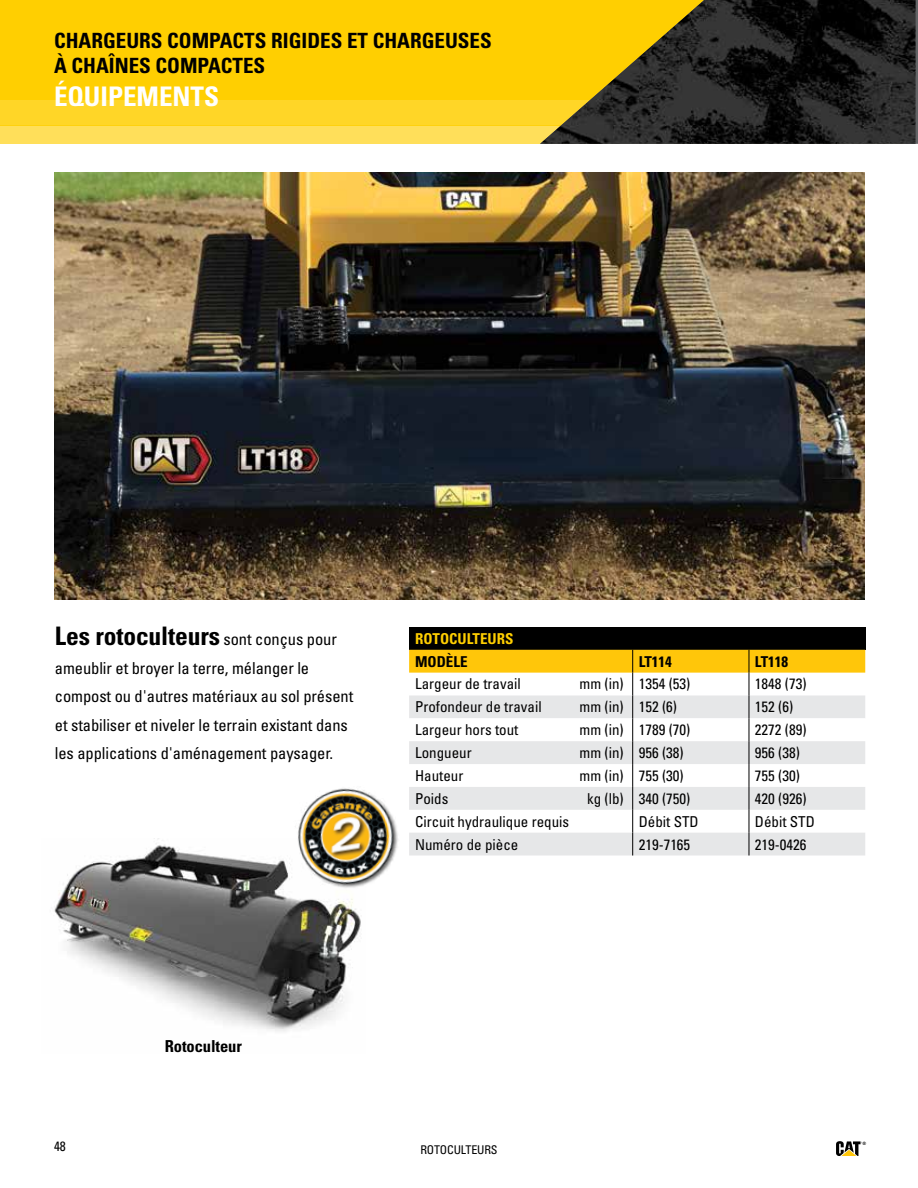
<style>
.page{position:relative;width:918px;height:1188px;background:#fff}
.page>*{position:absolute;margin:0;border:0;box-sizing:border-box;transform-origin:0 0}
.t1{font:700 condensed 27px "Univers LT Std";color:#fff}
.t2{font:700 condensed 25.5px "Univers LT Std";letter-spacing:-.005em;color:#000}
.t3{font:700 condensed 21px/25.2px "Univers LT Std";color:#000}
.t4{font:condensed 16.5px/28.5px "Univers LT Std";letter-spacing:-.005em;color:#000}
.t5{font:700 condensed 16.5px "Univers LT Std";letter-spacing:-.005em;color:#000}
.t6{font:condensed 15px "Univers LT Std";color:#000}
.t7{font:700 condensed 15px "Univers LT Std";color:#000}
.t8{font:700 condensed 15px "Univers LT Std";color:#ffcf01}
.t9{font:condensed 13.5px "Univers LT Std";color:#000}
.t10{font:condensed 12px "Univers LT Std";letter-spacing:-.01em;color:#000}
.t11{font:700 condensed 4.5px "Univers LT Std";color:#000}
.s1{font-weight:400;font-size:16.5px}
</style>
<div class="page">
<div style="left:0;top:0;width:904px;height:99px;background:#ffcf01"></div>
<div style="left:0;top:99px;width:904px;height:26px;background:#ffd627"></div>
<div style="left:0;top:125px;width:904px;height:19px;background:#ffdf5a"></div>
<img style="left:540px;top:0;width:376px;height:144px">
<svg style="left:836px;top:1141px;width:25px;height:15px"></svg>
<img style="left:54px;top:843px;width:307px;height:189px">
<img style="left:55px;top:172px;width:810px;height:427px">
<div style="left:409px;top:627px;width:456px;height:23px;background:#000"></div>
<svg style="left:409px;top:650px;width:456px;height:206px"></svg>
<img style="left:288px;top:788px;width:110px;height:114px">
<h3 class="t3" style="left:54px;top:28px;width:439px">CHARGEURS COMPACTS RIGIDES ET CHARGEUSES<br>À CHAÎNES COMPACTES</h3>
<h1 class="t1" style="left:54px;top:80px;width:167px">ÉQUIPEMENTS</h1>
<h2 class="t2" style="left:55px;top:621px;width:283px">Les rotoculteurs <span class="s1">sont conçus pour</span></h2>
<p class="t4" style="left:55px;top:654px;width:300px">ameublir et broyer la terre, mélanger le compost ou d'autres matériaux au sol présent et stabiliser et niveler le terrain existant dans les applications d'aménagement paysager.</p>
<p class="t8" style="left:415px;top:629px;width:100px">ROTOCULTEURS</p>
<p class="t7" style="left:415px;top:652px;width:54px">MODÈLE</p>
<p class="t7" style="left:639px;top:652px;width:35px">LT114</p>
<p class="t7" style="left:755px;top:652px;width:35px">LT118</p>
<p class="t6" style="left:415px;top:675px;width:107px">Largeur de travail</p>
<p class="t6" style="left:580px;top:675px;width:112px">mm (in) 1354 (53)</p>
<p class="t6" style="left:755px;top:675px;width:53px">1848 (73)</p>
<p class="t6" style="left:415px;top:698px;width:128px">Profondeur de travail</p>
<p class="t6" style="left:580px;top:698px;width:99px">mm (in) 152 (6)</p>
<p class="t6" style="left:755px;top:698px;width:40px">152 (6)</p>
<p class="t6" style="left:415px;top:720px;width:105px">Largeur hors tout</p>
<p class="t6" style="left:580px;top:720px;width:112px">mm (in) 1789 (70)</p>
<p class="t6" style="left:755px;top:720px;width:53px">2272 (89)</p>
<p class="t6" style="left:415px;top:743px;width:58px">Longueur</p>
<p class="t6" style="left:580px;top:743px;width:106px">mm (in) 956 (38)</p>
<p class="t6" style="left:755px;top:743px;width:46px">956 (38)</p>
<p class="t6" style="left:415px;top:766px;width:50px">Hauteur</p>
<p class="t6" style="left:580px;top:766px;width:106px">mm (in) 755 (30)</p>
<p class="t6" style="left:755px;top:766px;width:46px">755 (30)</p>
<p class="t6" style="left:415px;top:789px;width:35px">Poids</p>
<p class="t6" style="left:587px;top:789px;width:105px">kg (lb) 340 (750)</p>
<p class="t6" style="left:755px;top:789px;width:53px">420 (926)</p>
<p class="t6" style="left:415px;top:812px;width:156px">Circuit hydraulique requis</p>
<p class="t6" style="left:639px;top:812px;width:62px">Débit STD</p>
<p class="t6" style="left:755px;top:812px;width:61px">Débit STD</p>
<p class="t6" style="left:415px;top:835px;width:105px">Numéro de pièce</p>
<p class="t6" style="left:639px;top:835px;width:53px">219-7165</p>
<p class="t6" style="left:755px;top:835px;width:53px">219-0426</p>
<p class="t5" style="left:165px;top:1036px;width:79px">Rotoculteur</p>
<p class="t9" style="left:54px;top:1138px;width:13px">48</p>
<p class="t11" style="left:862px;top:1140px;width:5px">®</p>
<p class="t10" style="left:420px;top:1143px;width:79px">ROTOCULTEURS</p>
</div>
